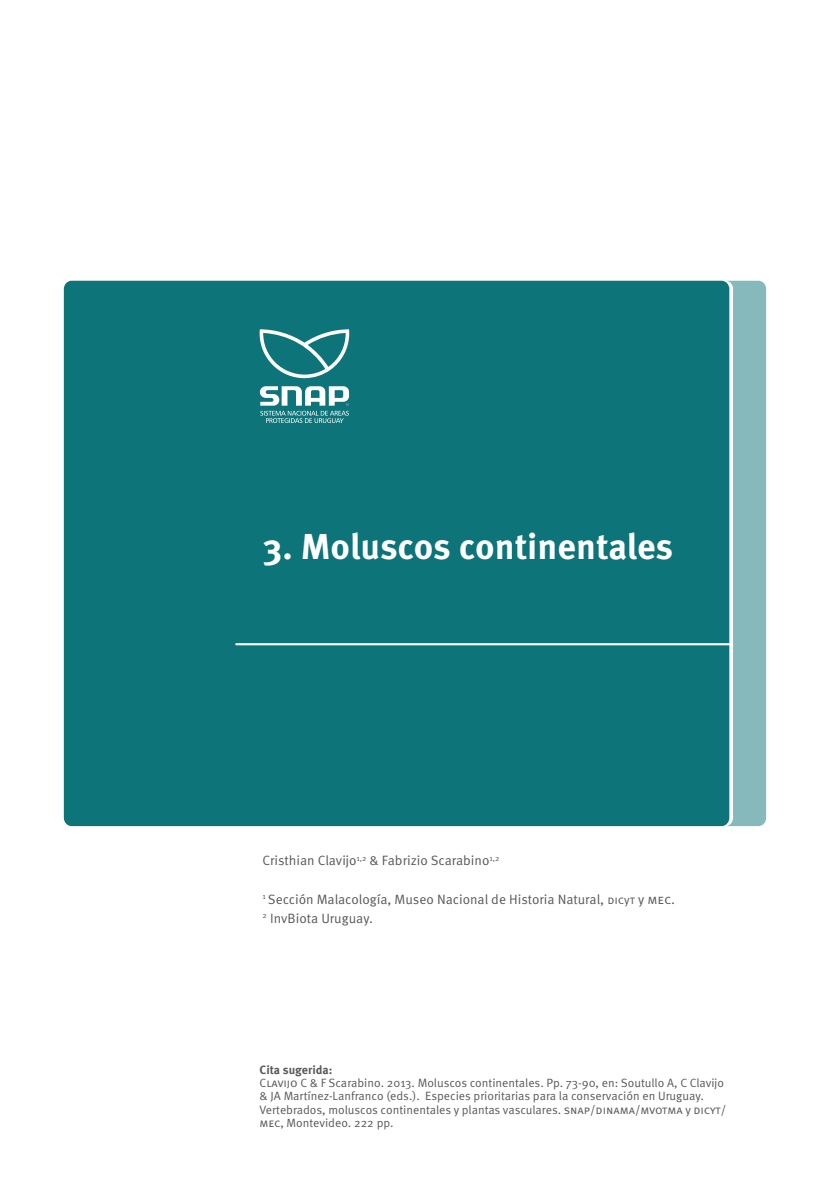
<style>
.page{position:relative;width:830px;height:1191px;background:#fff}
.page>*{position:absolute;margin:0;border:0;box-sizing:border-box;transform-origin:0 0}
.t1{font:700 36px "Meta Pro";letter-spacing:-.005em;color:#fff}
.t2{font:13.5px/19.2px "Meta Pro";color:#58585a}
.t3{font:12px/13.2px "Meta Pro";color:#58585a}
.t4{font:700 12px "Meta Pro";color:#58585a}
.s1{font-size:12px}
</style>
<div class="page">
<svg style="left:725px;top:281px;width:40px;height:545px;background:#93c0c3"></svg>
<div style="left:64px;top:281px;width:665px;height:545px;background:#0d7479;border-radius:8px"></div>
<hr style="left:236px;top:643px;width:493px;height:2px;background:#fff">
<svg style="left:259px;top:329px;width:90px;height:49px"></svg>
<svg style="left:260px;top:386px;width:89px;height:37px"></svg>
<h1 class="t1" style="left:262px;top:523px;width:412px">3. Moluscos continentales</h1>
<p class="t2" style="left:262px;top:851px;width:238px">Cristhian Clavijo<sup>1,2</sup> &amp; Fabrizio Scarabino<sup>1,2</sup></p>
<p class="t2" style="left:262px;top:889px;width:413px"><sup>1</sup> Sección Malacología, Museo Nacional de Historia Natural, <span class="s1">dicyt</span> y mec.<br><sup>2</sup> InvBiota Uruguay.</p>
<p class="t4" style="left:259px;top:1062px;width:74px">Cita sugerida:</p>
<p class="t3" style="left:259px;top:1077px;width:468px">Clavijo C &amp; F Scarabino. 2013. Moluscos continentales. Pp. 73-90, en: Soutullo A, C Clavijo &amp; JA Martínez-Lanfranco (eds.). Especies prioritarias para la conservación en Uruguay.<br>Vertebrados, moluscos continentales y plantas vasculares. snap/dinama/mvotma y dicyt/ mec, Montevideo. 222 pp.</p>
</div>
